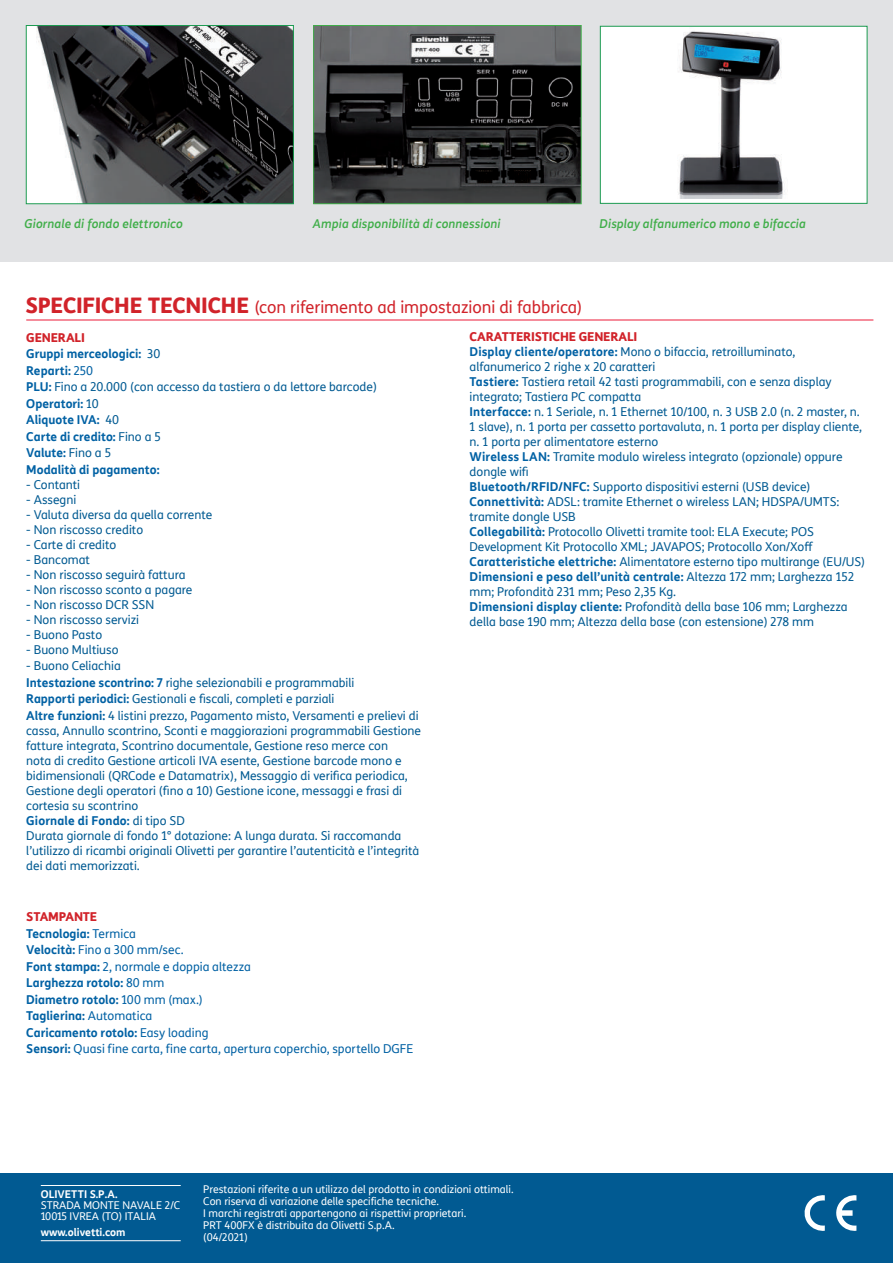
<style>
.page{position:relative;width:893px;height:1263px;background:#fff}
.page>*{position:absolute;margin:0;border:0;box-sizing:border-box;transform-origin:0 0}
.t1{font:16.5px "TIM Sans";color:#d1232a}
.t2{font:12px/15px "TIM Sans";color:#015a92}
.t3{font:12px/16.5px "TIM Sans";color:#0161a4}
.t4{font:700 12px/16.5px "TIM Sans";color:#0161a4}
.t5{font:italic 500 12px "TIM Sans";letter-spacing:.01em;color:#40ae49}
.t6{font:10.5px/12px "TIM Sans";color:#fff}
.t7{font:700 10.5px "TIM Sans";color:#fff}
.s1{font-weight:800;font-size:21px}
.s2{font-weight:800;color:#d1232a}
.s3{font-weight:700;color:#0161a4}
.s4{font-weight:400;color:#015a92}
.s5{font-weight:400}
.s6{font-weight:700}
</style>
<div class="page">
<div style="left:0;top:0;width:893px;height:261px;background:#e1e2e4"></div>
<div style="left:600px;top:26px;width:267px;height:178px;background:#fff;border:1px solid #1c9b51"></div>
<div style="left:0;top:1174px;width:893px;height:89px;background:#015a92"></div>
<hr style="left:41px;top:1185px;width:140px;height:1px;background:#fff">
<hr style="left:41px;top:1240px;width:140px;height:1px;background:#fff">
<svg style="left:836px;top:1195px;width:20px;height:36px"></svg>
<svg style="left:804px;top:1195px;width:21px;height:36px"></svg>
<img style="left:661px;top:27px;width:147px;height:172px">
<div style="left:26px;top:26px;width:267px;height:178px;background:#fff"></div>
<img style="left:36px;top:27px;width:256px;height:175px">
<div style="left:26px;top:25px;width:268px;height:179px;border:1px solid #1c9b51"></div>
<img style="left:315px;top:27px;width:265px;height:175px">
<div style="left:313px;top:25px;width:269px;height:179px;border:1px solid #40ae49"></div>
<hr style="left:26px;top:320px;width:847px;height:1px;background:#ed1a38">
<p class="t5" style="left:24px;top:215px;width:160px">Giornale di fondo elettronico</p>
<p class="t5" style="left:313px;top:215px;width:189px">Ampia disponibilità di connessioni</p>
<p class="t5" style="left:600px;top:215px;width:208px">Display alfanumerico mono e bifaccia</p>
<h1 class="t1" style="left:26px;top:295px;width:558px"><span class="s1">SPECIFICHE TECNICHE</span> (con riferimento ad impostazioni di fabbrica)</h1>
<p class="t2" style="left:470px;top:329px;width:397px"><span class="s2">CARATTERISTICHE GENERALI<br></span><span class="s3">Display cliente/operatore:</span> Mono o bifaccia, retroilluminato, alfanumerico 2 righe x 20 caratteri<br><span class="s3">Tastiere:</span> Tastiera retail 42 tasti programmabili, con e senza display integrato; Tastiera PC compatta<br><span class="s3">Interfacce:</span> n. 1 Seriale, n. 1 Ethernet 10/100, n. 3 USB 2.0 (n. 2 master, n.<br>1 slave), n. 1 porta per cassetto portavaluta, n. 1 porta per display cliente, n. 1 porta per alimentatore esterno<br><span class="s3">Wireless LAN:</span> Tramite modulo wireless integrato (opzionale) oppure dongle wifi<br><span class="s3">Bluetooth/RFID/NFC:</span> Supporto dispositivi esterni (USB device)<br><span class="s3">Connettività:</span> ADSL: tramite Ethernet o wireless LAN; HDSPA/UMTS: tramite dongle USB<br><span class="s3">Collegabilità:</span> Protocollo Olivetti tramite tool: ELA Execute; POS Development Kit Protocollo XML; JAVAPOS; Protocollo Xon/Xoff <span class="s3">Caratteristiche elettriche:</span> Alimentatore esterno tipo multirange (EU/US)<br><span class="s3">Dimensioni e peso dell’unità centrale:</span> Altezza 172 mm; Larghezza 152 mm; Profondità 231 mm; Peso 2,35 Kg.<br><span class="s3">Dimensioni display cliente:</span> Profondità della base 106 mm; Larghezza della base 190 mm; Altezza della base (con estensione) 278 mm</p>
<p class="t4" style="left:26px;top:329px;width:352px"><span class="s2">GENERALI<br></span>Gruppi merceologici: <span class="s4">30<br></span>Reparti: <span class="s5">250<br></span>PLU: <span class="s4">Fino a 20.000 (con accesso da tastiera o da lettore barcode)<br></span>Operatori: <span class="s4">10<br></span>Aliquote IVA: <span class="s4">40<br></span>Carte di credito: <span class="s4">Fino a 5<br></span>Valute: <span class="s4">Fino a 5<br></span>Modalità di pagamento:</p>
<p class="t2" style="left:26px;top:477px;width:55px">- Contanti</p>
<p class="t2" style="left:26px;top:492px;width:52px">- Assegni</p>
<p class="t2" style="left:26px;top:507px;width:188px">- Valuta diversa da quella corrente</p>
<p class="t2" style="left:26px;top:522px;width:118px">- Non riscosso credito</p>
<p class="t2" style="left:26px;top:537px;width:92px">- Carte di credito</p>
<p class="t2" style="left:26px;top:552px;width:65px">- Bancomat</p>
<p class="t2" style="left:26px;top:567px;width:161px">- Non riscosso seguirà fattura</p>
<p class="t2" style="left:26px;top:582px;width:168px">- Non riscosso sconto a pagare</p>
<p class="t2" style="left:26px;top:597px;width:129px">- Non riscosso DCR SSN</p>
<p class="t2" style="left:26px;top:612px;width:114px">- Non riscosso servizi</p>
<p class="t2" style="left:26px;top:627px;width:77px">- Buono Pasto</p>
<p class="t2" style="left:26px;top:642px;width:94px">- Buono Multiuso</p>
<p class="t2" style="left:26px;top:657px;width:394px;line-height:16.5px">- Buono Celiachia<br><span class="s3">Intestazione scontrino: 7</span> righe selezionabili e programmabili<br><span class="s3">Rapporti periodici:</span> Gestionali e fiscali, completi e parziali<br><span class="s3">Altre funzioni:</span> 4 listini prezzo, Pagamento misto, Versamenti e prelievi di</p>
<p class="t2" style="left:26px;top:723px;width:396px">cassa, Annullo scontrino, Sconti e maggiorazioni programmabili Gestione fatture integrata, Scontrino documentale, Gestione reso merce con<br>nota di credito Gestione articoli IVA esente, Gestione barcode mono e bidimensionali (QRCode e Datamatrix), Messaggio di verifica periodica, Gestione degli operatori (fino a 10) Gestione icone, messaggi e frasi di cortesia su scontrino<br><span class="s3">Giornale di Fondo:</span> di tipo SD<br>Durata giornale di fondo 1° dotazione: A lunga durata. Si raccomanda l’utilizzo di ricambi originali Olivetti per garantire l’autenticità e l’integrità dei dati memorizzati.</p>
<p class="t3" style="left:26px;top:908px;width:389px"><span class="s2">STAMPANTE<br></span><span class="s6">Tecnologia:</span> Termica<br><span class="s6">Velocità:</span> Fino a 300 mm/sec.<br><span class="s6">Font stampa:</span> 2, normale e doppia altezza<br><span class="s6">Larghezza rotolo:</span> 80 mm<br><span class="s6">Diametro rotolo:</span> 100 mm (max.)<br><span class="s6">Taglierina:</span> Automatica<br><span class="s6">Caricamento rotolo:</span> Easy loading<br><span class="s6">Sensori:</span> Quasi fine carta, fine carta, apertura coperchio, sportello DGFE</p>
<p class="t7" style="left:41px;top:1186px;width:78px">OLIVETTI S.P.A.</p>
<p class="t6" style="left:41px;top:1199px;width:141px;line-height:11.2px">STRADA MONTE NAVALE 2/C<br>10015 IVREA (TO) ITALIA</p>
<p class="t7" style="left:41px;top:1224px;width:86px">www.olivetti.com</p>
<p class="t6" style="left:203px;top:1183px;width:312px">Prestazioni riferite a un utilizzo del prodotto in condizioni ottimali.<br>Con riserva di variazione delle specifiche tecniche.<br>I marchi registrati appartengono ai rispettivi proprietari.<br>PRT 400FX è distribuita da Olivetti S.p.A.<br>(04/2021)</p>
</div>
